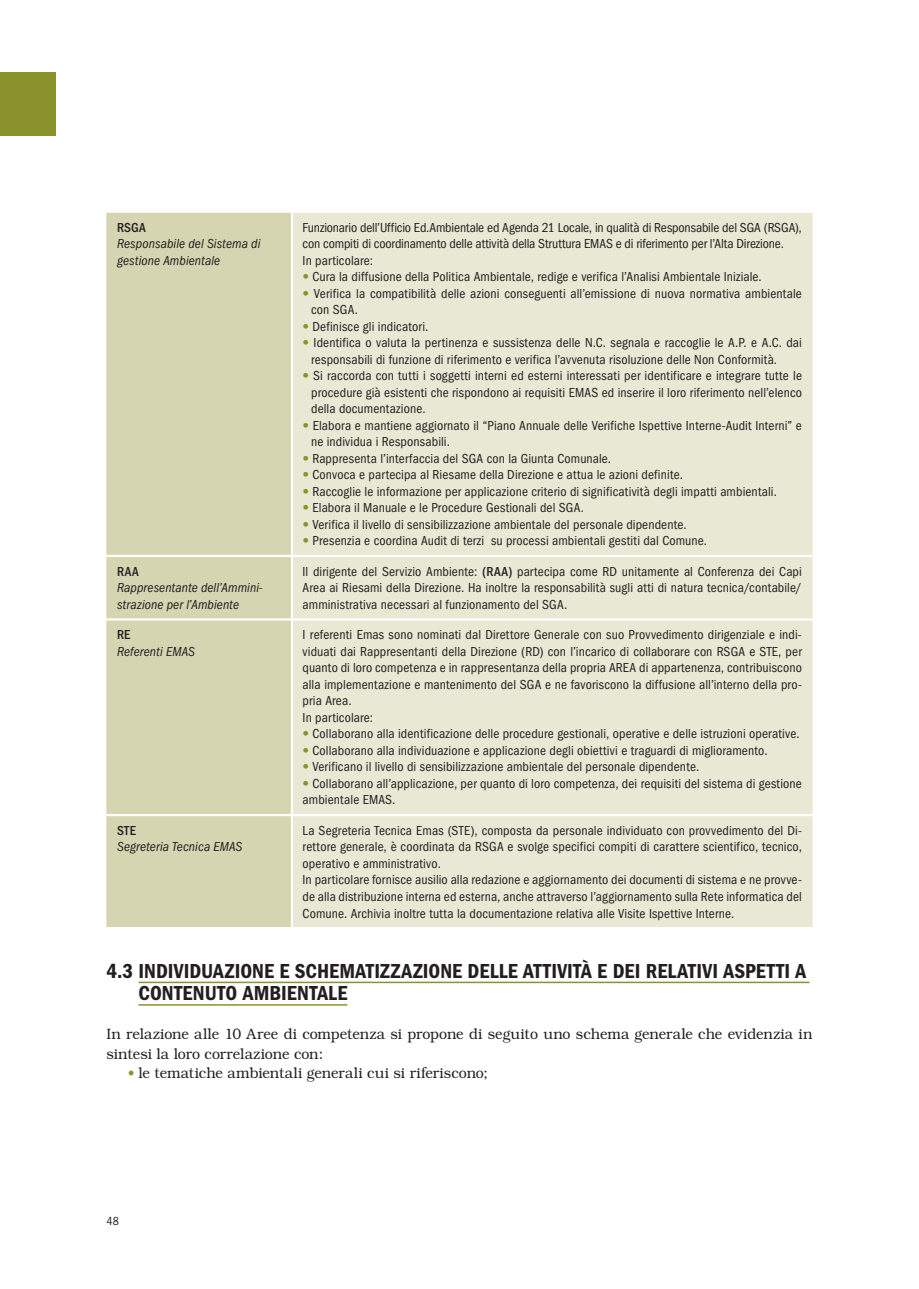
<style>
.page{position:relative;width:919px;height:1289px;background:#fff}
.page>*{position:absolute;margin:0;border:0;box-sizing:border-box;transform-origin:0 0}
.t1{font:21px/22.5px "ITC Franklin Gothic Std Dm Cd";letter-spacing:.01em;color:#231f20}
.t2{font:300 15px/19.5px "Bookman Std";color:#231f20;scale:.95 1}
.t3{font:condensed 13.5px/16.5px "ITC Franklin Gothic Std";letter-spacing:.01em;color:#231f20}
.t4{font:condensed 13.5px/16.5px "ITC Franklin Gothic Std";letter-spacing:-.01em;color:#231f20}
.t5{font:italic condensed 13.5px/16.5px "ITC Franklin Gothic Std";letter-spacing:.01em;color:#231f20}
.t6{font:500 condensed 13.5px "ITC Franklin Gothic Std";letter-spacing:.03em;color:#231f20}
.t7{font:condensed 12px "ITC Franklin Gothic Std";color:#231f20}
.s1{font-family:"Clearface";font-stretch:normal;color:#8a922b}
.s2{font-weight:500}
.s3{font-family:"DIN";font-weight:400;color:#8a922b}
</style>
<div class="page">
<div style="left:0;top:72px;width:55px;height:64px;background:#8a922b"></div>
<div style="left:106px;top:213px;width:185px;height:714px;background:#d5d5b1"></div>
<div style="left:293px;top:213px;width:519px;height:714px;background:#e8e8d4"></div>
<hr style="left:106px;top:554px;width:186px;height:3px;background:#fff">
<hr style="left:106px;top:618px;width:186px;height:2px;background:#fff">
<hr style="left:106px;top:814px;width:186px;height:2px;background:#fff">
<hr style="left:292px;top:554px;width:520px;height:3px;background:#fff">
<hr style="left:292px;top:618px;width:520px;height:2px;background:#fff">
<hr style="left:292px;top:814px;width:520px;height:2px;background:#fff">
<hr style="left:138px;top:981px;width:671px;height:2px;background:#8a922b">
<hr style="left:138px;top:1004px;width:209px;height:1px;background:#8a922b">
<p class="t6" style="left:117px;top:222px;width:30px">RSGA</p>
<p class="t5" style="left:117px;top:236px;width:145px">Responsabile del Sistema di gestione Ambientale</p>
<p class="t4" style="left:302px;top:220px;width:500px">Funzionario dell’Ufficio Ed.Ambientale ed Agenda 21 Locale, in qualità di Responsabile del SGA (RSGA), con compiti di coordinamento delle attività della Struttura EMAS e di riferimento per l’Alta Direzione.<br>In particolare:</p>
<p class="t3" style="left:302px;top:269px;width:460px"><span class="s1">•</span> Cura la diffusione della Politica Ambientale, redige e verifica l’Analisi Ambientale Iniziale.</p>
<p class="t3" style="left:311px;top:286px;width:492px;text-indent:-9px"><span class="s1">•</span> Verifica la compatibilità delle azioni conseguenti all’emissione di nuova normativa ambientale con SGA.</p>
<p class="t3" style="left:302px;top:319px;width:127px"><span class="s1">•</span> Definisce gli indicatori.</p>
<p class="t3" style="left:311px;top:335px;width:492px;text-indent:-9px"><span class="s1">•</span> Identifica o valuta la pertinenza e sussistenza delle N.C. segnala e raccoglie le A.P. e A.C. dai responsabili di funzione di riferimento e verifica l’avvenuta risoluzione delle Non Conformità.</p>
<p class="t3" style="left:311px;top:368px;width:492px;text-align:justify;text-indent:-9px"><span class="s1">•</span> Si raccorda con tutti i soggetti interni ed esterni interessati per identificare e integrare tutte le procedure già esistenti che rispondono ai requisiti EMAS ed inserire il loro riferimento nell’elenco della documentazione.</p>
<p class="t3" style="left:311px;top:418px;width:492px;text-indent:-9px"><span class="s1">•</span> Elabora e mantiene aggiornato il “Piano Annuale delle Verifiche Ispettive Interne-Audit Interni” e ne individua i Responsabili.</p>
<p class="t3" style="left:302px;top:451px;width:310px"><span class="s1">•</span> Rappresenta l’interfaccia del SGA con la Giunta Comunale.</p>
<p class="t3" style="left:302px;top:467px;width:382px"><span class="s1">•</span> Convoca e partecipa al Riesame della Direzione e attua le azioni definite.</p>
<p class="t3" style="left:302px;top:484px;width:476px"><span class="s1">•</span> Raccoglie le informazione per applicazione criterio di significatività degli impatti ambientali.</p>
<p class="t3" style="left:302px;top:500px;width:283px"><span class="s1">•</span> Elabora il Manuale e le Procedure Gestionali del SGA.</p>
<p class="t3" style="left:302px;top:517px;width:385px"><span class="s1">•</span> Verifica il livello di sensibilizzazione ambientale del personale dipendente.</p>
<p class="t3" style="left:302px;top:533px;width:406px"><span class="s1">•</span> Presenzia e coordina Audit di terzi su processi ambientali gestiti dal Comune.</p>
<p class="t6" style="left:117px;top:566px;width:23px">RAA</p>
<p class="t5" style="left:117px;top:580px;width:147px">Rappresentante dell’Ammini&shy;strazione per l’Ambiente</p>
<p class="t3" style="left:302px;top:564px;width:501px;text-align:justify">Il dirigente del Servizio Ambiente: <span class="s2">(RAA)</span> partecipa come RD unitamente al Conferenza dei Capi Area ai Riesami della Direzione. Ha inoltre la responsabilità sugli atti di natura tecnica/contabile/ amministrativa necessari al funzionamento del SGA.</p>
<p class="t6" style="left:117px;top:630px;width:15px">RE</p>
<p class="t5" style="left:117px;top:644px;width:80px">Referenti EMAS</p>
<p class="t3" style="left:302px;top:627px;width:501px">I referenti Emas sono nominati dal Direttore Generale con suo Provvedimento dirigenziale e indi&shy;viduati dai Rappresentanti della Direzione (RD) con l’incarico di collaborare con RSGA e STE, per quanto di loro competenza e in rappresentanza della propria AREA di appartenenza, contribuiscono alla implementazione e mantenimento del SGA e ne favoriscono la diffusione all’interno della pro&shy;pria Area.<br>In particolare:</p>
<p class="t3" style="left:302px;top:726px;width:498px"><span class="s1">•</span> Collaborano alla identificazione delle procedure gestionali, operative e delle istruzioni operative.</p>
<p class="t3" style="left:302px;top:743px;width:466px"><span class="s1">•</span> Collaborano alla individuazione e applicazione degli obiettivi e traguardi di miglioramento.</p>
<p class="t3" style="left:302px;top:759px;width:398px"><span class="s1">•</span> Verificano il livello di sensibilizzazione ambientale del personale dipendente.</p>
<p class="t3" style="left:302px;top:776px;width:500px"><span class="s1">•</span> Collaborano all’applicazione, per quanto di loro competenza, dei requisiti del sistema di gestione ambientale EMAS.</p>
<p class="t3" style="left:302px;top:823px;width:501px">La Segreteria Tecnica Emas (STE), composta da personale individuato con provvedimento del Di&shy;rettore generale, è coordinata da RSGA e svolge specifici compiti di carattere scientifico, tecnico, operativo e amministrativo.<br>In particolare fornisce ausilio alla redazione e aggiornamento dei documenti di sistema e ne provve&shy;de alla distribuzione interna ed esterna, anche attraverso l’aggiornamento sulla Rete informatica del Comune. Archivia inoltre tutta la documentazione relativa alle Visite Ispettive Interne.</p>
<h1 class="t1" style="left:138px;top:961px;width:669px;text-indent:-32px">4.3 INDIVIDUAZIONE E SCHEMATIZZAZIONE DELLE ATTIVITÀ E DEI RELATIVI ASPETTI A<br>CONTENUTO AMBIENTALE</h1>
<p class="t2" style="left:106px;top:1026px;width:744px">In relazione alle 10 Aree di competenza si propone di seguito uno schema generale che evidenzia in sintesi la loro correlazione con:</p>
<p class="t2" style="left:128px;top:1065px;width:381px"><span class="s3">•</span> le tematiche ambientali generali cui si riferiscono;</p>
<p class="t6" style="left:117px;top:825px;width:20px">STE</p>
<p class="t5" style="left:117px;top:839px;width:127px">Segreteria Tecnica EMAS</p>
<p class="t7" style="left:106px;top:1216px;width:14px">48</p>
</div>
